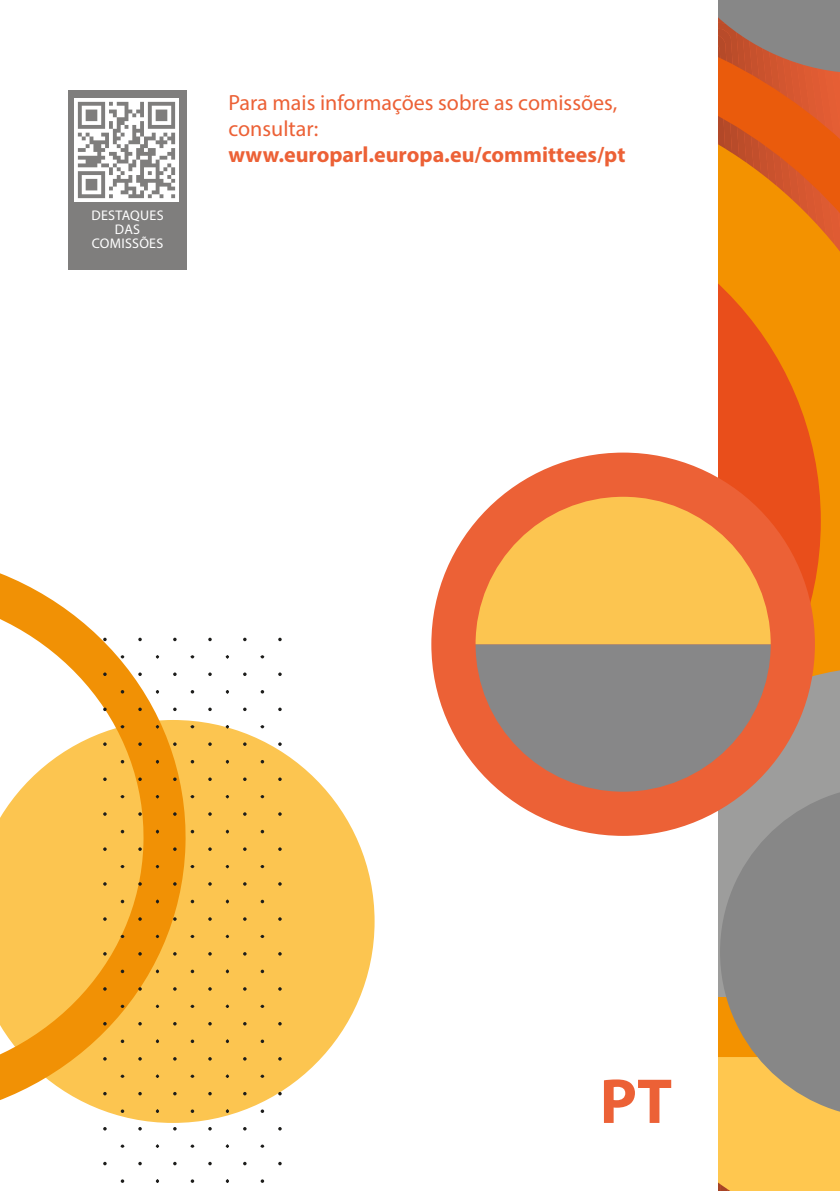
<style>
.page{position:relative;width:840px;height:1191px;background:#fff}
.page>*{position:absolute;margin:0;border:0;box-sizing:border-box;transform-origin:0 0}
.t1{font:700 64px "Myriad Pro";color:#ec6136}
.Paragraph{font:22px/26px "Myriad Pro";color:#ec6136}
.bijschrift_qrcode{font:14px/14px "Myriad Pro";letter-spacing:.02em;color:#fff;text-align:center}
.s1{font-weight:700}
</style>
<div class="page">
<div style="left:68px;top:90px;width:118px;height:179px;background:#7f7e7d"></div>
<svg style="left:212px;top:723px;width:162px;height:396px;fill:#fcc550"></svg>
<svg style="left:0;top:573px;width:212px;height:558px"></svg>
<svg style="left:103px;top:1161px;width:92px;height:22px"></svg>
<svg style="left:173px;top:1161px;width:3px;height:4px"></svg>
<svg style="left:208px;top:1161px;width:4px;height:4px"></svg>
<svg style="left:121px;top:1109px;width:3px;height:4px"></svg>
<svg style="left:103px;top:1127px;width:4px;height:3px"></svg>
<svg style="left:138px;top:1127px;width:4px;height:3px"></svg>
<svg style="left:103px;top:1092px;width:4px;height:3px"></svg>
<svg style="left:138px;top:1092px;width:4px;height:3px"></svg>
<svg style="left:190px;top:1109px;width:4px;height:4px"></svg>
<svg style="left:156px;top:1109px;width:3px;height:4px"></svg>
<svg style="left:208px;top:1127px;width:4px;height:3px"></svg>
<svg style="left:208px;top:1092px;width:4px;height:3px"></svg>
<svg style="left:260px;top:1109px;width:4px;height:4px"></svg>
<svg style="left:226px;top:1109px;width:3px;height:4px"></svg>
<svg style="left:121px;top:1039px;width:3px;height:4px"></svg>
<svg style="left:103px;top:1057px;width:4px;height:3px"></svg>
<svg style="left:138px;top:1057px;width:4px;height:3px"></svg>
<svg style="left:103px;top:1022px;width:4px;height:3px"></svg>
<svg style="left:138px;top:1022px;width:4px;height:3px"></svg>
<svg style="left:190px;top:1074px;width:4px;height:3px"></svg>
<svg style="left:190px;top:1039px;width:4px;height:4px"></svg>
<svg style="left:156px;top:1039px;width:3px;height:4px"></svg>
<svg style="left:208px;top:1057px;width:4px;height:3px"></svg>
<svg style="left:208px;top:1022px;width:4px;height:3px"></svg>
<svg style="left:260px;top:1074px;width:4px;height:3px"></svg>
<svg style="left:260px;top:1039px;width:4px;height:4px"></svg>
<svg style="left:226px;top:1039px;width:3px;height:4px"></svg>
<svg style="left:121px;top:1004px;width:3px;height:4px"></svg>
<svg style="left:121px;top:969px;width:3px;height:4px"></svg>
<svg style="left:103px;top:987px;width:4px;height:3px"></svg>
<svg style="left:138px;top:987px;width:4px;height:3px"></svg>
<svg style="left:103px;top:952px;width:4px;height:3px"></svg>
<svg style="left:138px;top:952px;width:4px;height:3px"></svg>
<svg style="left:190px;top:1004px;width:4px;height:4px"></svg>
<svg style="left:156px;top:1004px;width:3px;height:4px"></svg>
<svg style="left:190px;top:969px;width:4px;height:4px"></svg>
<svg style="left:156px;top:969px;width:3px;height:4px"></svg>
<svg style="left:208px;top:987px;width:4px;height:3px"></svg>
<svg style="left:208px;top:952px;width:4px;height:3px"></svg>
<svg style="left:260px;top:1004px;width:4px;height:4px"></svg>
<svg style="left:226px;top:1004px;width:3px;height:4px"></svg>
<svg style="left:260px;top:969px;width:4px;height:4px"></svg>
<svg style="left:226px;top:969px;width:3px;height:4px"></svg>
<svg style="left:121px;top:899px;width:3px;height:4px"></svg>
<svg style="left:103px;top:917px;width:4px;height:3px"></svg>
<svg style="left:138px;top:917px;width:4px;height:3px"></svg>
<svg style="left:103px;top:882px;width:4px;height:3px"></svg>
<svg style="left:138px;top:882px;width:4px;height:3px"></svg>
<svg style="left:190px;top:935px;width:4px;height:3px"></svg>
<svg style="left:190px;top:899px;width:4px;height:4px"></svg>
<svg style="left:156px;top:899px;width:3px;height:4px"></svg>
<svg style="left:208px;top:917px;width:4px;height:3px"></svg>
<svg style="left:208px;top:882px;width:4px;height:3px"></svg>
<svg style="left:260px;top:935px;width:4px;height:3px"></svg>
<svg style="left:260px;top:899px;width:4px;height:4px"></svg>
<svg style="left:226px;top:899px;width:3px;height:4px"></svg>
<svg style="left:103px;top:847px;width:4px;height:4px"></svg>
<svg style="left:138px;top:847px;width:4px;height:4px"></svg>
<svg style="left:103px;top:812px;width:4px;height:4px"></svg>
<svg style="left:138px;top:812px;width:4px;height:4px"></svg>
<svg style="left:190px;top:865px;width:4px;height:3px"></svg>
<svg style="left:190px;top:830px;width:4px;height:3px"></svg>
<svg style="left:173px;top:847px;width:3px;height:4px"></svg>
<svg style="left:208px;top:847px;width:4px;height:4px"></svg>
<svg style="left:173px;top:812px;width:3px;height:4px"></svg>
<svg style="left:208px;top:812px;width:4px;height:4px"></svg>
<svg style="left:260px;top:865px;width:4px;height:3px"></svg>
<svg style="left:260px;top:830px;width:4px;height:3px"></svg>
<svg style="left:243px;top:847px;width:3px;height:4px"></svg>
<svg style="left:278px;top:847px;width:3px;height:4px"></svg>
<svg style="left:243px;top:812px;width:3px;height:4px"></svg>
<svg style="left:278px;top:812px;width:3px;height:4px"></svg>
<svg style="left:103px;top:777px;width:4px;height:4px"></svg>
<svg style="left:138px;top:777px;width:4px;height:4px"></svg>
<svg style="left:103px;top:742px;width:4px;height:4px"></svg>
<svg style="left:138px;top:742px;width:4px;height:4px"></svg>
<svg style="left:190px;top:795px;width:4px;height:3px"></svg>
<svg style="left:190px;top:760px;width:4px;height:3px"></svg>
<svg style="left:173px;top:777px;width:3px;height:4px"></svg>
<svg style="left:208px;top:777px;width:4px;height:4px"></svg>
<svg style="left:173px;top:742px;width:3px;height:4px"></svg>
<svg style="left:208px;top:742px;width:4px;height:4px"></svg>
<svg style="left:260px;top:795px;width:4px;height:3px"></svg>
<svg style="left:260px;top:760px;width:4px;height:3px"></svg>
<svg style="left:243px;top:777px;width:3px;height:4px"></svg>
<svg style="left:278px;top:777px;width:3px;height:4px"></svg>
<svg style="left:243px;top:742px;width:3px;height:4px"></svg>
<svg style="left:278px;top:742px;width:3px;height:4px"></svg>
<svg style="left:103px;top:707px;width:4px;height:4px"></svg>
<svg style="left:138px;top:707px;width:4px;height:4px"></svg>
<svg style="left:103px;top:672px;width:4px;height:4px"></svg>
<svg style="left:138px;top:672px;width:4px;height:4px"></svg>
<svg style="left:190px;top:725px;width:4px;height:3px"></svg>
<svg style="left:190px;top:690px;width:4px;height:3px"></svg>
<svg style="left:173px;top:707px;width:3px;height:4px"></svg>
<svg style="left:208px;top:707px;width:4px;height:4px"></svg>
<svg style="left:173px;top:672px;width:3px;height:4px"></svg>
<svg style="left:208px;top:672px;width:4px;height:4px"></svg>
<svg style="left:260px;top:725px;width:4px;height:3px"></svg>
<svg style="left:103px;top:637px;width:4px;height:4px"></svg>
<svg style="left:138px;top:637px;width:4px;height:4px"></svg>
<svg style="left:190px;top:655px;width:4px;height:3px"></svg>
<svg style="left:173px;top:637px;width:3px;height:4px"></svg>
<svg style="left:208px;top:637px;width:4px;height:4px"></svg>
<svg style="left:718px;top:0;width:121px;height:1191px;background:#c98345"></svg>
<div style="left:431px;top:452px;width:383px;height:384px;background:#ec6136;border-radius:50%"></div>
<svg style="left:475px;top:644px;width:295px;height:147px;fill:#878788"></svg>
<svg style="left:475px;top:497px;width:295px;height:147px;fill:#fcc550"></svg>
<img style="left:75px;top:98px;width:103px;height:103px">
<p class="bijschrift_qrcode" style="left:91px;top:208px;width:74px">DESTAQUES<br>DAS<br>COMISSÕES</p>
<p class="Paragraph" style="left:228px;top:89px;width:398px">Para mais informações sobre as comissões, consultar: <span class="s1">www.europarl.europa.eu/committees/pt</span></p>
<p class="t1" style="left:599px;top:1059px;width:74px">PT</p>
</div>
